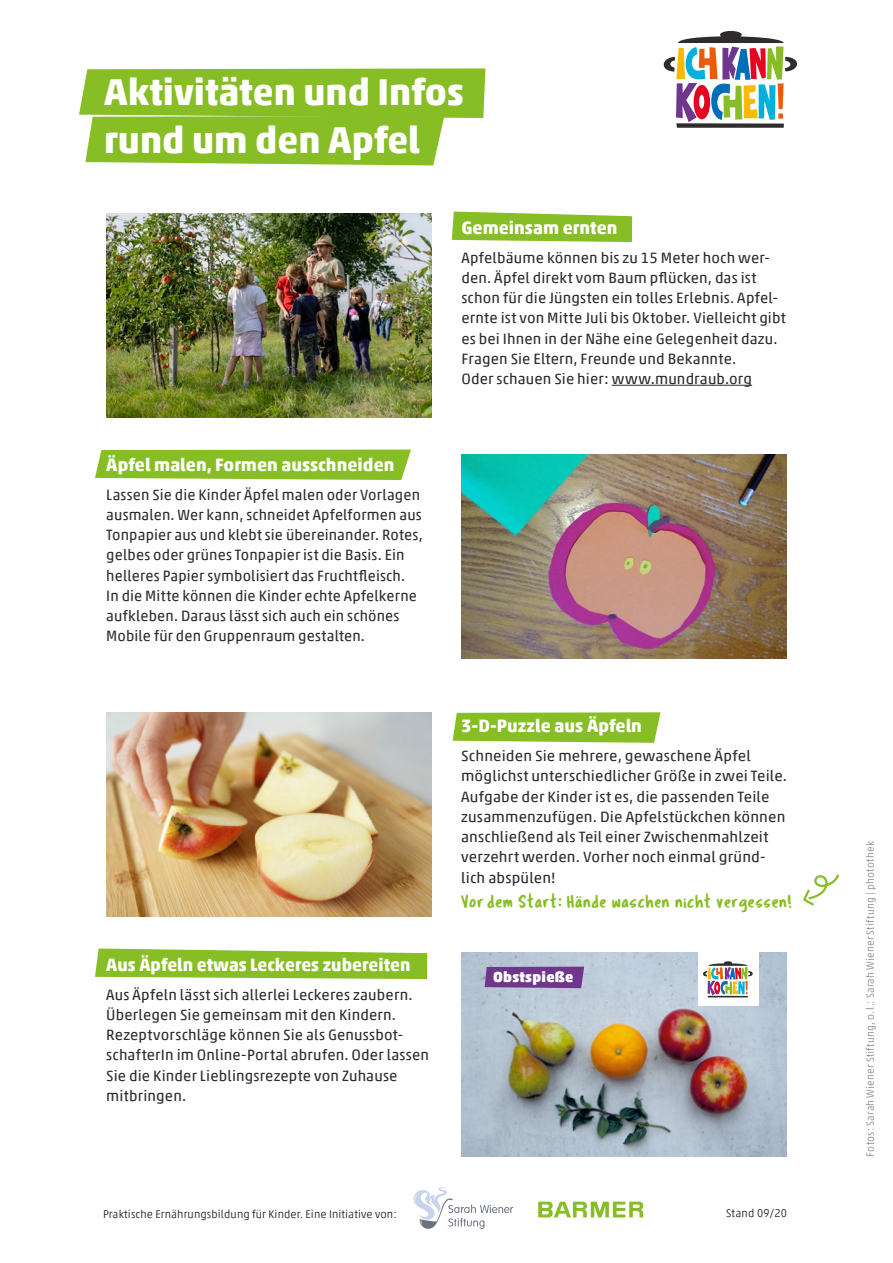
<style>
.page{position:relative;width:893px;height:1263px;background:#fff}
.page>*{position:absolute;margin:0;border:0;box-sizing:border-box;transform-origin:0 0}
.t1{font:700 37.5px/48px "Akko Pro";color:#fff}
.t2{font:18.75px "Tragic Marker";letter-spacing:.025em;color:#87bd25}
.t3{font:700 18px "Akko Pro";letter-spacing:.005em;color:#fff}
.t4{font:15px/20.2px "Akko Pro";letter-spacing:.01em;color:#2e2d2c}
.t5{font:900 14.7px "Akko Pro";letter-spacing:.02em;color:#fff}
.t6{font:300 11.25px "Akko Pro";letter-spacing:.01em;color:#1d1d1b}
.t7{font:300 10.5px "Akko Pro";letter-spacing:.025em;color:#878787}
</style>
<div class="page">
<svg style="left:414px;top:1187px;width:99px;height:42px"></svg>
<svg style="left:538px;top:1201px;width:105px;height:16px"></svg>
<img style="left:106px;top:213px;width:326px;height:205px">
<img style="left:461px;top:454px;width:326px;height:205px">
<img style="left:106px;top:712px;width:326px;height:205px">
<img style="left:461px;top:952px;width:326px;height:205px">
<div style="left:698px;top:952px;width:60px;height:54px;background:#fff"></div>
<svg style="left:703px;top:961px;width:50px;height:36px"></svg>
<div style="left:485px;top:967px;width:99px;height:21px;background:#6f368c"></div>
<svg style="left:95px;top:449px;width:316px;height:31px;background:#90c236"></svg>
<svg style="left:453px;top:712px;width:207px;height:31px;background:#90c235"></svg>
<svg style="left:79px;top:68px;width:406px;height:97px;background:#92c33a"></svg>
<svg style="left:95px;top:948px;width:332px;height:31px;background:#96c541"></svg>
<svg style="left:452px;top:212px;width:180px;height:30px;background:#92c33a"></svg>
<hr style="left:612px;top:385px;width:140px;height:1px;background:#2e2d2c">
<svg style="left:803px;top:874px;width:36px;height:32px"></svg>
<svg style="left:664px;top:31px;width:133px;height:97px"></svg>
<h1 class="t1" style="left:104px;top:68px;width:361px">Aktivitäten und Infos rund um den Apfel</h1>
<p class="t3" style="left:106px;top:453px;width:290px">Äpfel malen, Formen ausschneiden</p>
<p class="t4" style="left:106px;top:484px;width:318px">Lassen Sie die Kinder Äpfel malen oder Vorlagen ausmalen. Wer kann, schneidet Apfelformen aus Tonpapier aus und klebt sie übereinander. Rotes, gelbes oder grünes Tonpapier ist die Basis. Ein helleres Papier symbolisiert das Fruchtfleisch.<br>In die Mitte können die Kinder echte Apfelkerne aufkleben. Daraus lässt sich auch ein schönes Mobile für den Gruppenraum gestalten.</p>
<p class="t3" style="left:106px;top:953px;width:306px">Aus Äpfeln etwas Leckeres zubereiten</p>
<p class="t4" style="left:106px;top:984px;width:324px">Aus Äpfeln lässt sich allerlei Leckeres zaubern.<br>Überlegen Sie gemeinsam mit den Kindern.<br>Rezeptvorschläge können Sie als Genussbot&shy;schafterIn im Online-Portal abrufen. Oder lassen Sie die Kinder Lieblingsrezepte von Zuhause mitbringen.</p>
<p class="t3" style="left:461px;top:217px;width:158px">Gemeinsam ernten</p>
<p class="t4" style="left:461px;top:247px;width:326px">Apfelbäume können bis zu 15 Meter hoch wer&shy;den. Äpfel direkt vom Baum pflücken, das ist schon für die Jüngsten ein tolles Erlebnis. Apfel&shy;ernte ist von Mitte Juli bis Oktober. Vielleicht gibt es bei Ihnen in der Nähe eine Gelegenheit dazu.<br>Fragen Sie Eltern, Freunde und Bekannte.<br>Oder schauen Sie hier: www.mundraub.org</p>
<p class="t3" style="left:461px;top:715px;width:182px">3-D-Puzzle aus Äpfeln</p>
<p class="t4" style="left:461px;top:746px;width:327px">Schneiden Sie mehrere, gewaschene Äpfel möglichst unterschiedlicher Größe in zwei Teile.<br>Aufgabe der Kinder ist es, die passenden Teile zusammenzufügen. Die Apfelstückchen können anschließend als Teil einer Zwischenmahlzeit verzehrt werden. Vorher noch einmal gründ&shy;lich abspülen!</p>
<p class="t2" style="left:461px;top:890px;width:333px">Vor dem Start: Hände waschen nicht vergessen!</p>
<p class="t5" style="left:493px;top:968px;width:82px">Obstspieße</p>
<p class="t6" style="left:103px;top:1207px;width:295px">Praktische Ernährungsbildung für Kinder. Eine Initiative von:</p>
<p class="t6" style="left:726px;top:1206px;width:62px">Stand 09/20</p>
<p class="t7" style="left:864px;top:1157px;width:317px;rotate:-90deg">Fotos: Sarah Wiener Stiftung, o.l.: Sarah Wiener Stiftung | photothek</p>
</div>
